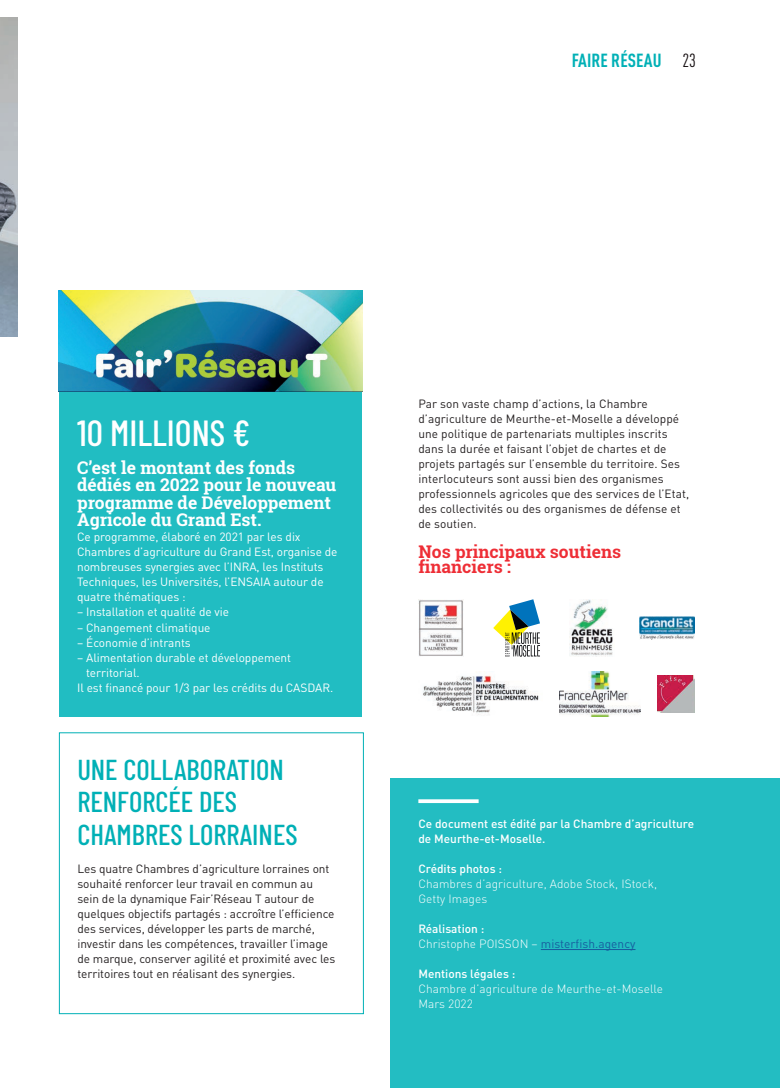
<style>
.page{position:relative;width:780px;height:1088px;background:#fff}
.page>*{position:absolute;margin:0;border:0;box-sizing:border-box;transform-origin:0 0}
.t1{font:500 36.25px "Barlow Condensed";color:#fff}
.t2{font:500 28.75px/32.5px "Barlow Condensed";color:#00b0b6}
.t3{font:700 condensed 18.75px "DINOT";letter-spacing:.005em;color:#00b0b6}
.t4{font:condensed 18.75px "DINOT";color:#110a0c}
.t5{font:700 17.5px/17.5px "Roboto Slab";color:#fff}
.t6{font:700 17.5px/15px "Roboto Slab";color:#ee2e36}
.t7{font:11.88px/15px "DINOT";letter-spacing:-.005em;color:#231f20}
.t8{font:11.88px/15px "DINOT";letter-spacing:-.005em;color:#fff}
.t9{font:300 11.88px/15px "DINOT";letter-spacing:.005em;color:#fff}
.t10{font:500 11.88px/15px "DINOT";color:#fff}
.s1{font-weight:500}
.s2{font-weight:400;color:#175d9e}
</style>
<div class="page">
<div style="left:59px;top:392px;width:303px;height:324px;background:#21bdc2"></div>
<img style="left:58px;top:290px;width:304px;height:101px">
<div style="left:59px;top:732px;width:305px;height:282px;border:1px solid #00b0b6"></div>
<svg style="left:493px;top:599px;width:47px;height:58px"></svg>
<img style="left:639px;top:616px;width:55px;height:23px">
<img style="left:418px;top:599px;width:45px;height:57px">
<img style="left:423px;top:675px;width:116px;height:40px">
<img style="left:559px;top:672px;width:81px;height:44px">
<img style="left:657px;top:675px;width:37px;height:38px">
<img style="left:569px;top:600px;width:44px;height:56px">
<div style="left:391px;top:779px;width:389px;height:309px;background:#23bdc2"></div>
<svg style="left:418px;top:799px;width:60px;height:4px"></svg>
<hr style="left:541px;top:949px;width:94px;height:1px;background:#175d9e">
<img style="left:0;top:18px;width:18px;height:319px">
<h3 class="t3" style="left:571px;top:49px;width:91px">FAIRE RÉSEAU</h3>
<h3 class="t4" style="left:682px;top:50px;width:15px">23</h3>
<h1 class="t1" style="left:77px;top:407px;width:175px">10 MILLIONS €</h1>
<h3 class="t5" style="left:77px;top:459px;width:261px">C’est le montant des fonds dédiés en 2022 pour le nouveau programme de Développement<br>Agricole du Grand Est.</h3>
<p class="t8" style="left:77px;top:529px;width:262px">Ce programme, élaboré en 2021 par les dix Chambres d’agriculture du Grand Est, organise de nombreuses synergies avec l’INRA, les Instituts Techniques, les Universités, l’ENSAIA autour de quatre thématiques :</p>
<p class="t8" style="left:77px;top:604px;width:153px">– Installation et qualité de vie</p>
<p class="t8" style="left:77px;top:619px;width:135px">– Changement climatique</p>
<p class="t8" style="left:77px;top:634px;width:115px">– Économie d’intrants</p>
<p class="t8" style="left:77px;top:649px;width:215px">– Alimentation durable et développement</p>
<p class="t8" style="left:86px;top:664px;width:55px">territorial.</p>
<p class="t8" style="left:77px;top:679px;width:258px">Il est financé pour 1/3 par les crédits du CASDAR.</p>
<h2 class="t2" style="left:77px;top:751px;width:222px">UNE COLLABORATION<br>RENFORCÉE DES<br>CHAMBRES LORRAINES</h2>
<p class="t7" style="left:77px;top:861px;width:259px">Les quatre Chambres d’agriculture lorraines ont souhaité renforcer leur travail en commun au sein de la dynamique Fair’Réseau T autour de quelques objectifs partagés : accroître l’efficience des services, développer les parts de marché, investir dans les compétences, travailler l’image de marque, conserver agilité et proximité avec les territoires tout en réalisant des synergies.</p>
<p class="t7" style="left:418px;top:396px;width:272px">Par son vaste champ d’actions, la Chambre d’agriculture de Meurthe-et-Moselle a développé une politique de partenariats multiples inscrits dans la durée et faisant l’objet de chartes et de projets partagés sur l’ensemble du territoire. Ses interlocuteurs sont aussi bien des organismes professionnels agricoles que des services de l’Etat, des collectivités ou des organismes de défense et de soutien.</p>
<h3 class="t6" style="left:418px;top:544px;width:204px">Nos principaux soutiens financiers :</h3>
<p class="t10" style="left:418px;top:816px;width:277px">Ce document est édité par la Chambre d’agriculture de Meurthe-et-Moselle.</p>
<p class="t10" style="left:418px;top:861px;width:85px">Crédits photos :</p>
<p class="t9" style="left:418px;top:876px;width:240px">Chambres d’agriculture, Adobe Stock, IStock,<br>Getty Images</p>
<p class="t9" style="left:418px;top:921px;width:219px"><span class="s1">Réalisation :<br></span>Christophe POISSON – <span class="s2">misterfish.agency</span></p>
<p class="t10" style="left:418px;top:966px;width:99px">Mentions légales :</p>
<p class="t9" style="left:418px;top:981px;width:246px">Chambre d’agriculture de Meurthe-et-Moselle<br>Mars 2022</p>
</div>
